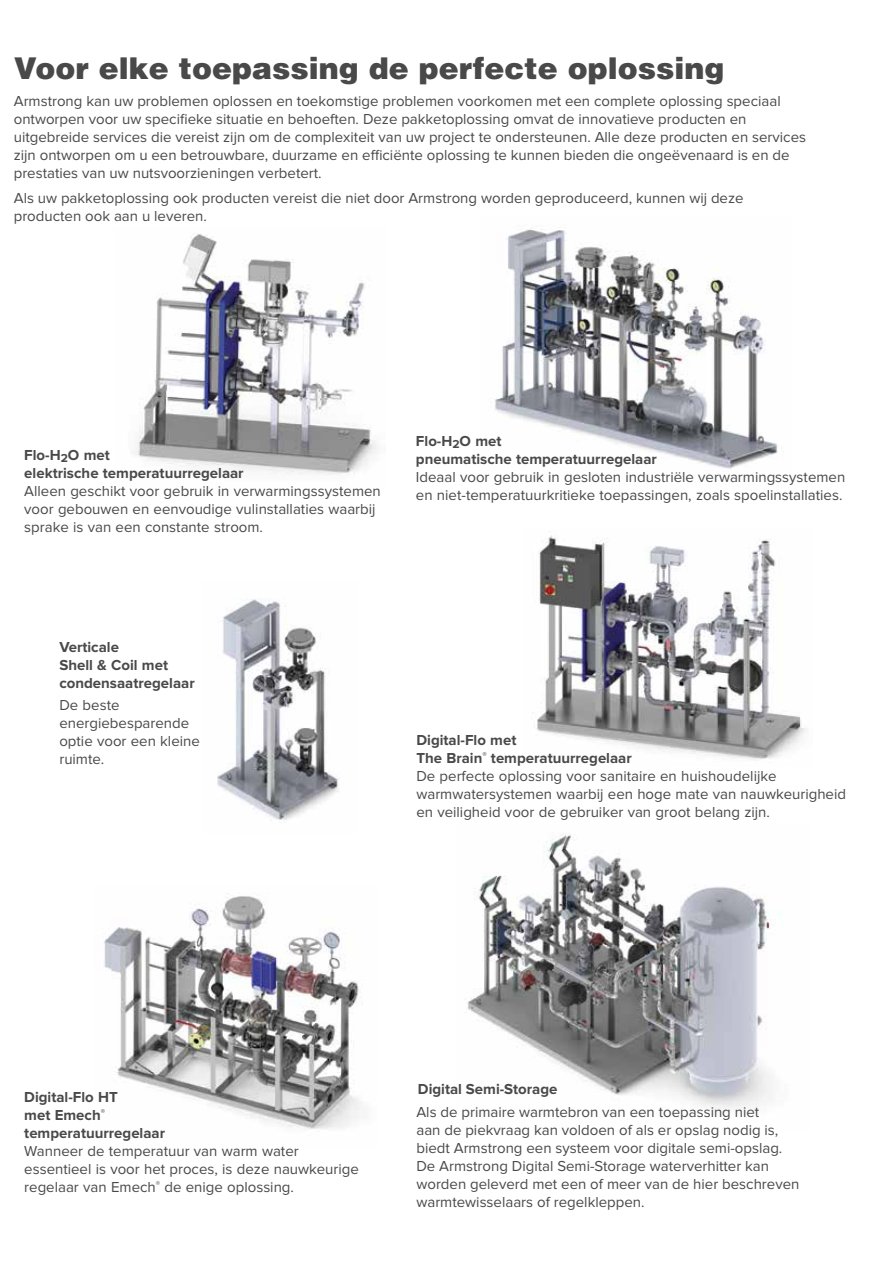
<style>
.page{position:relative;width:893px;height:1263px;background:#fff}
.page>*{position:absolute;margin:0;border:0;box-sizing:border-box;transform-origin:0 0}
.t1{font:900 30px "Helvetica";color:#49494a}
.t2{font:15px/18px "Proxima Nova";color:#49494a}
.t3{font:700 15px/18px "Proxima Nova";color:#49494a}
.s1{font-weight:700}
</style>
<div class="page">
<img style="left:465px;top:833px;width:306px;height:276px">
<img style="left:495px;top:227px;width:288px;height:242px">
<img style="left:104px;top:896px;width:258px;height:233px">
<img style="left:217px;top:598px;width:122px;height:225px">
<img style="left:134px;top:234px;width:244px;height:241px">
<img style="left:534px;top:535px;width:272px;height:224px">
<h1 class="t1" style="left:14px;top:49px;width:712px">Voor elke toepassing de perfecte oplossing</h1>
<p class="t2" style="left:14px;top:93px;width:794px">Armstrong kan uw problemen oplossen en toekomstige problemen voorkomen met een complete oplossing speciaal ontworpen voor uw specifieke situatie en behoeften. Deze pakketoplossing omvat de innovatieve producten en uitgebreide services die vereist zijn om de complexiteit van uw project te ondersteunen. Alle deze producten en services zijn ontworpen om u een betrouwbare, duurzame en efficiënte oplossing te kunnen bieden die ongeëvenaard is en de prestaties van uw nutsvoorzieningen verbetert.</p>
<p class="t2" style="left:14px;top:189px;width:731px">Als uw pakketoplossing ook producten vereist die niet door Armstrong worden geproduceerd, kunnen wij deze producten ook aan u leveren.</p>
<p class="t3" style="left:24px;top:447px;width:221px">Flo-H<sub>2</sub>O met<br>elektrische temperatuurregelaar</p>
<p class="t2" style="left:24px;top:483px;width:358px">Alleen geschikt voor gebruik in verwarmingssystemen voor gebouwen en eenvoudige vulinstallaties waarbij sprake is van een constante stroom.</p>
<p class="t3" style="left:416px;top:433px;width:242px">Flo-H<sub>2</sub>O met<br>pneumatische temperatuurregelaar</p>
<p class="t2" style="left:416px;top:469px;width:431px">Ideaal voor gebruik in gesloten industriële verwarmingssystemen en niet-temperatuurkritieke toepassingen, zoals spoelinstallaties.</p>
<p class="t3" style="left:59px;top:639px;width:137px">Verticale<br>Shell &amp; Coil met condensaatregelaar</p>
<p class="t2" style="left:59px;top:697px;width:142px">De beste energiebesparende optie voor een kleine ruimte.</p>
<p class="t2" style="left:416px;top:731px;width:431px"><span class="s1">Digital-Flo met<br>The Brain</span><sup>®</sup> <span class="s1">temperatuurregelaar<br></span>De perfecte oplossing voor sanitaire en huishoudelijke warmwatersystemen waarbij een hoge mate van nauwkeurigheid en veiligheid voor de gebruiker van groot belang zijn.</p>
<p class="t3" style="left:24px;top:1088px;width:142px">Digital-Flo HT<br>met Emech<sup>® </sup>temperatuurregelaar</p>
<p class="t2" style="left:24px;top:1142px;width:336px">Wanneer de temperatuur van warm water essentieel is voor het proces, is deze nauwkeurige regelaar van Emech<sup>®</sup> de enige oplossing.</p>
<p class="t3" style="left:418px;top:1081px;width:141px">Digital Semi-Storage</p>
<p class="t2" style="left:416px;top:1103px;width:384px">Als de primaire warmtebron van een toepassing niet<br>aan de piekvraag kan voldoen of als er opslag nodig is, biedt Armstrong een systeem voor digitale semi-opslag.<br>De Armstrong Digital Semi-Storage waterverhitter kan worden geleverd met een of meer van de hier beschreven warmtewisselaars of regelkleppen.</p>
</div>
